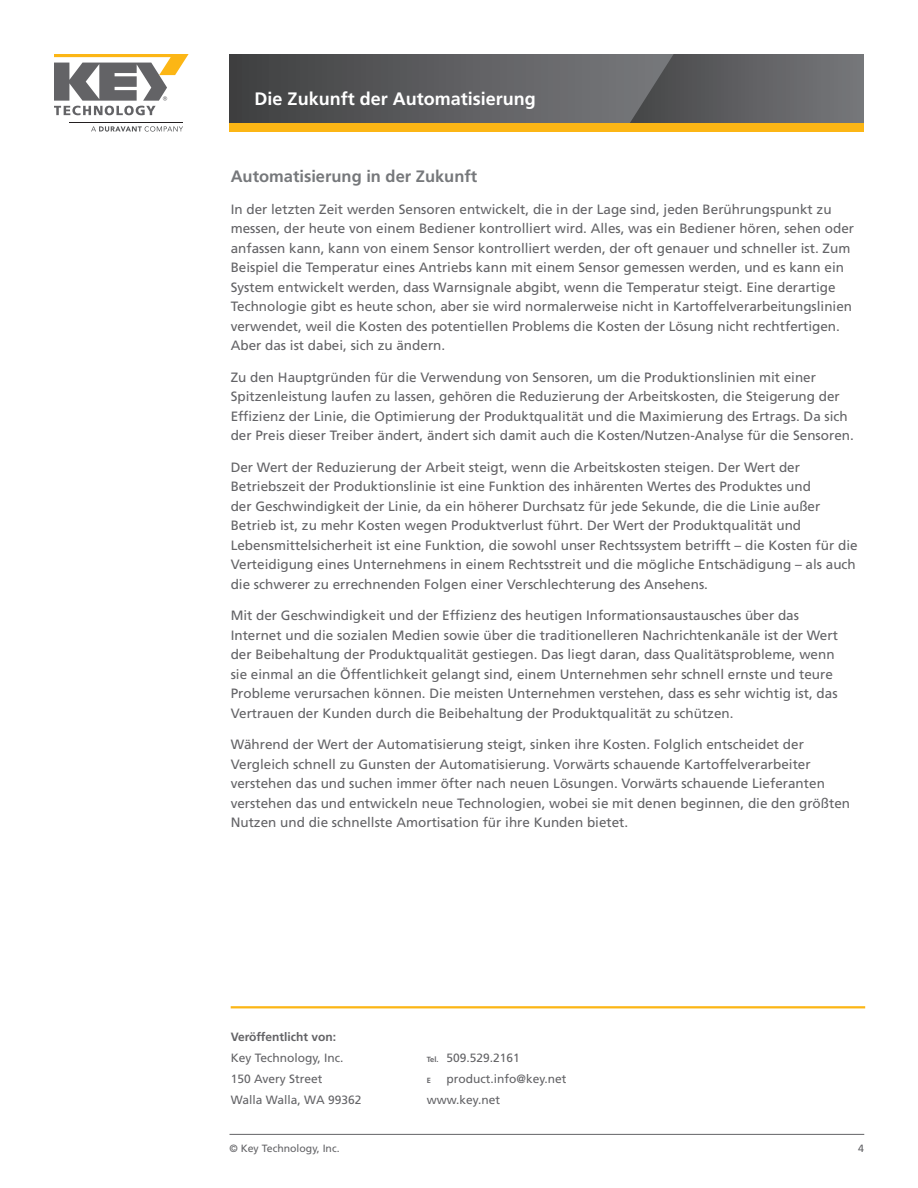
<style>
.page{position:relative;width:918px;height:1188px;background:#fff}
.page>*{position:absolute;margin:0;border:0;box-sizing:border-box;transform-origin:0 0}
.Document_Title__Head{font:700 18px "Frutiger LT Std";color:#fff}
.Main_Body_Text{font:700 16.5px "Frutiger LT Std";color:#76787b}
.Main_Body_Text-2{font:13.5px/19.5px "Frutiger LT Std";color:#636366}
.Address{font:12px/21px "Frutiger LT Std";color:#636366}
.Published_by{font:700 12px "Frutiger LT Std";color:#636366}
.t1{font:10.5px "Frutiger LT Std";color:#636366}
.t2{font:700 7.5px "Frutiger LT Std";color:#636366}
.s1{font-weight:700;font-size:7.5px}
</style>
<div class="page">
<hr style="left:230px;top:1134px;width:634px;height:1px;background:#636366">
<svg style="left:230px;top:54px;width:400px;height:69px;background:#5a5a5c"></svg>
<svg style="left:630px;top:54px;width:234px;height:69px;background:#626366"></svg>
<div style="left:230px;top:123px;width:634px;height:9px;background:#fcb615"></div>
<svg style="left:54px;top:54px;width:135px;height:61px"></svg>
<svg style="left:91px;top:126px;width:92px;height:6px"></svg>
<hr style="left:69px;top:122px;width:114px;height:1px;background:#231f20">
<hr style="left:231px;top:1006px;width:634px;height:2px;background:#fcb615">
<p class="Document_Title__Head" style="left:255px;top:88px;width:283px">Die Zukunft der Automatisierung</p>
<p class="Main_Body_Text" style="left:231px;top:167px;width:248px">Automatisierung in der Zukunft</p>
<p class="Main_Body_Text-2" style="left:231px;top:199px;width:625px">In der letzten Zeit werden Sensoren entwickelt, die in der Lage sind, jeden Berührungspunkt zu messen, der heute von einem Bediener kontrolliert wird. Alles, was ein Bediener hören, sehen oder anfassen kann, kann von einem Sensor kontrolliert werden, der oft genauer und schneller ist. Zum Beispiel die Temperatur eines Antriebs kann mit einem Sensor gemessen werden, und es kann ein System entwickelt werden, dass Warnsignale abgibt, wenn die Temperatur steigt. Eine derartige Technologie gibt es heute schon, aber sie wird normalerweise nicht in Kartoffelverarbeitungslinien verwendet, weil die Kosten des potentiellen Problems die Kosten der Lösung nicht rechtfertigen.<br>Aber das ist dabei, sich zu ändern.</p>
<p class="Main_Body_Text-2" style="left:231px;top:367px;width:625px">Zu den Hauptgründen für die Verwendung von Sensoren, um die Produktionslinien mit einer Spitzenleistung laufen zu lassen, gehören die Reduzierung der Arbeitskosten, die Steigerung der Effizienz der Linie, die Optimierung der Produktqualität und die Maximierung des Ertrags. Da sich der Preis dieser Treiber ändert, ändert sich damit auch die Kosten/Nutzen-Analyse für die Sensoren.</p>
<p class="Main_Body_Text-2" style="left:231px;top:457px;width:628px">Der Wert der Reduzierung der Arbeit steigt, wenn die Arbeitskosten steigen. Der Wert der Betriebszeit der Produktionslinie ist eine Funktion des inhärenten Wertes des Produktes und<br>der Geschwindigkeit der Linie, da ein höherer Durchsatz für jede Sekunde, die die Linie außer Betrieb ist, zu mehr Kosten wegen Produktverlust führt. Der Wert der Produktqualität und Lebensmittelsicherheit ist eine Funktion, die sowohl unser Rechtssystem betrifft – die Kosten für die Verteidigung eines Unternehmens in einem Rechtsstreit und die mögliche Entschädigung – als auch die schwerer zu errechnenden Folgen einer Verschlechterung des Ansehens.</p>
<p class="Main_Body_Text-2" style="left:231px;top:606px;width:609px">Mit der Geschwindigkeit und der Effizienz des heutigen Informationsaustausches über das Internet und die sozialen Medien sowie über die traditionelleren Nachrichtenkanäle ist der Wert der Beibehaltung der Produktqualität gestiegen. Das liegt daran, dass Qualitätsprobleme, wenn sie einmal an die Öffentlichkeit gelangt sind, einem Unternehmen sehr schnell ernste und teure Probleme verursachen können. Die meisten Unternehmen verstehen, dass es sehr wichtig ist, das Vertrauen der Kunden durch die Beibehaltung der Produktqualität zu schützen.</p>
<p class="Main_Body_Text-2" style="left:231px;top:735px;width:621px">Während der Wert der Automatisierung steigt, sinken ihre Kosten. Folglich entscheidet der Vergleich schnell zu Gunsten der Automatisierung. Vorwärts schauende Kartoffelverarbeiter verstehen das und suchen immer öfter nach neuen Lösungen. Vorwärts schauende Lieferanten verstehen das und entwickeln neue Technologien, wobei sie mit denen beginnen, die den größten Nutzen und die schnellste Amortisation für ihre Kunden bietet.</p>
<p class="Published_by" style="left:231px;top:1030px;width:107px">Veröffentlicht von:</p>
<p class="Address" style="left:231px;top:1047px;width:114px">Key Technology, Inc.</p>
<p class="Address" style="left:231px;top:1068px;width:93px">150 Avery Street</p>
<p class="Address" style="left:231px;top:1089px;width:132px">Walla Walla, WA 99362</p>
<p class="Address" style="left:427px;top:1048px;width:94px"><span class="s1">Tel.</span> 509.529.2161</p>
<p class="t2" style="left:427px;top:1076px;width:6px">E</p>
<p class="Address" style="left:427px;top:1069px;width:141px;text-indent:20px">product.info@key.net www.key.net</p>
<p class="t1" style="left:230px;top:1142px;width:112px">© Key Technology, Inc.</p>
<p class="t1" style="left:858px;top:1142px;width:7px">4</p>
</div>
